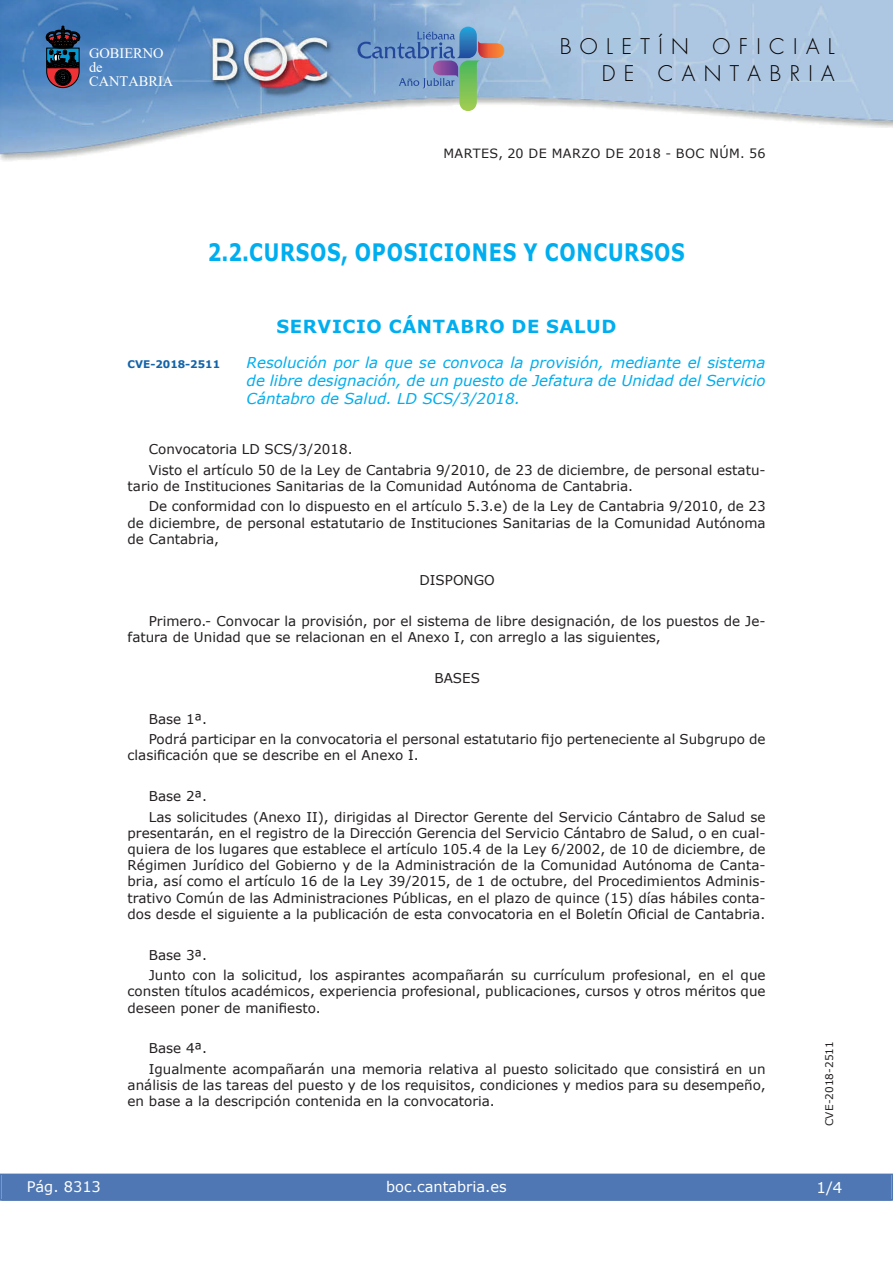
<style>
.page{position:relative;width:893px;height:1263px;background:#fff}
.page>*{position:absolute;margin:0;border:0;box-sizing:border-box;transform-origin:0 0}
.t1{font:700 24px "Verdana";letter-spacing:.035em;color:#00aeef;scale:.8 1}
.t2{font:300 21px/27px "Futura";letter-spacing:.4em;color:#040000;text-align:right}
.t3{font:700 18px "Verdana";letter-spacing:.035em;color:#00aeef}
.t4{font:italic 15px/18px "Verdana";color:#00aeef;text-align:justify}
.t5{font:15px "Verdana";color:#fff}
.t6{font:14.55px "Verdana";color:#fff}
.t7{font:14.4px/14.2px "Times New Roman";color:#fff}
.t8{font:13.5px/16.2px "Verdana";color:#231f20}
.t9{font:12.75px "Verdana";letter-spacing:.035em;color:#231f20}
.t10{font:10.5px "Verdana";color:#231f20}
.t11{font:700 10.5px "Verdana";color:#1263a9}
</style>
<div class="page">
<img style="left:0;top:0;width:893px;height:161px">
<svg style="left:46px;top:26px;width:34px;height:62px;background:#333345"></svg>
<svg style="left:357px;top:27px;width:148px;height:85px;background:#8aa7c1"></svg>
<div style="left:1px;top:1174px;width:890px;height:27px;background:#4f77b3"></div>
<div style="left:0;top:1174px;width:893px;height:27px;border:1px solid #4f77b3"></div>
<p class="t7" style="left:89px;top:46px;width:86px">GOBIERNO de<br>CANTABRIA</p>
<h2 class="t2" style="left:560px;top:35px;width:277px">BOLETÍN OFICIAL<br>DE CANTABRIA</h2>
<p class="t9" style="left:443px;top:145px;width:323px">MARTES, 20 DE MARZO DE 2018 - BOC NÚM. 56</p>
<h1 class="t1" style="left:208px;top:237px;width:598px">2.2.CURSOS, OPOSICIONES Y CONCURSOS</h1>
<h3 class="t3" style="left:277px;top:315px;width:341px">SERVICIO CÁNTABRO DE SALUD</h3>
<p class="t11" style="left:128px;top:357px;width:94px">CVE-2018-2511</p>
<p class="t4" style="left:247px;top:353px;width:520px">Resolución por la que se convoca la provisión, mediante el sistema de libre designación, de un puesto de Jefatura de Unidad del Servicio Cántabro de Salud. LD SCS/3/2018.</p>
<p class="t8" style="left:149px;top:439px;width:618px;line-height:20.4px">Convocatoria LD SCS/3/2018.<br>Visto el artículo 50 de la Ley de Cantabria 9/2010, de 23 de diciembre, de personal estatu-</p>
<p class="t8" style="left:149px;top:475px;width:618px;line-height:20.4px;text-indent:-21px">tario de Instituciones Sanitarias de la Comunidad Autónoma de Cantabria.<br>De conformidad con lo dispuesto en el artículo 5.3.e) de la Ley de Cantabria 9/2010, de 23</p>
<p class="t8" style="left:128px;top:514px;width:639px">de diciembre, de personal estatutario de Instituciones Sanitarias de la Comunidad Autónoma de Cantabria,</p>
<p class="t8" style="left:419px;top:571px;width:77px">DISPONGO</p>
<p class="t8" style="left:128px;top:612px;width:639px;text-indent:21px">Primero.- Convocar la provisión, por el sistema de libre designación, de los puestos de Je&shy;fatura de Unidad que se relacionan en el Anexo I, con arreglo a las siguientes,</p>
<p class="t8" style="left:434px;top:669px;width:47px">BASES</p>
<p class="t8" style="left:149px;top:708px;width:618px;line-height:20.4px">Base 1ª.<br>Podrá participar en la convocatoria el personal estatutario fijo perteneciente al Subgrupo de</p>
<p class="t8" style="left:128px;top:747px;width:293px">clasificación que se describe en el Anexo I.</p>
<p class="t8" style="left:149px;top:786px;width:618px;line-height:20.4px">Base 2ª.<br>Las solicitudes (Anexo II), dirigidas al Director Gerente del Servicio Cántabro de Salud se</p>
<p class="t8" style="left:128px;top:824px;width:640px;text-align:justify">presentarán, en el registro de la Dirección Gerencia del Servicio Cántabro de Salud, o en cual&shy;quiera de los lugares que establece el artículo 105.4 de la Ley 6/2002, de 10 de diciembre, de Régimen Jurídico del Gobierno y de la Administración de la Comunidad Autónoma de Canta&shy;bria, así como el artículo 16 de la Ley 39/2015, de 1 de octubre, del Procedimientos Adminis&shy;trativo Común de las Administraciones Públicas, en el plazo de quince (15) días hábiles conta&shy;dos desde el siguiente a la publicación de esta convocatoria en el Boletín Oficial de Cantabria.</p>
<p class="t8" style="left:149px;top:944px;width:618px;line-height:20.4px">Base 3ª.<br>Junto con la solicitud, los aspirantes acompañarán su currículum profesional, en el que</p>
<p class="t8" style="left:128px;top:983px;width:639px">consten títulos académicos, experiencia profesional, publicaciones, cursos y otros méritos que deseen poner de manifiesto.</p>
<p class="t8" style="left:149px;top:1038px;width:618px;line-height:20.4px">Base 4ª.<br>Igualmente acompañarán una memoria relativa al puesto solicitado que consistirá en un</p>
<p class="t8" style="left:128px;top:1077px;width:639px">análisis de las tareas del puesto y de los requisitos, condiciones y medios para su desempeño, en base a la descripción contenida en la convocatoria.</p>
<p class="t6" style="left:27px;top:1177px;width:76px">Pág. 8313</p>
<p class="t6" style="left:386px;top:1178px;width:122px">boc.cantabria.es</p>
<p class="t10" style="left:823px;top:1126px;width:87px;rotate:-90deg">CVE-2018-2511</p>
<p class="t5" style="left:816px;top:1178px;width:27px">1/4</p>
</div>
